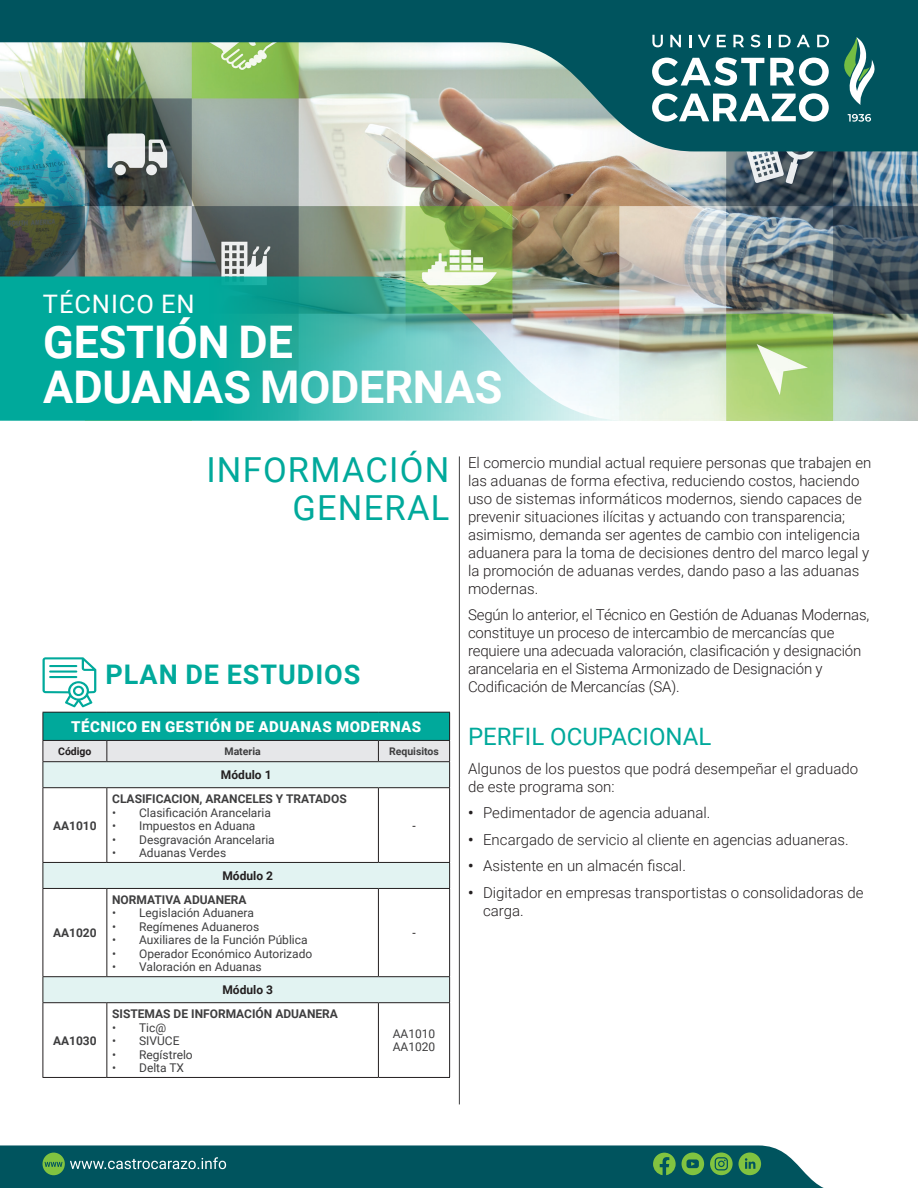
<style>
.page{position:relative;width:918px;height:1188px;background:#fff}
.page>*{position:absolute;margin:0;border:0;box-sizing:border-box;transform-origin:0 0}
.t1{font:700 45px "Roboto";letter-spacing:-.005em;color:#fff}
.t2{font:34.5px "Roboto";letter-spacing:.035em;color:#00a99b}
.t3{font:700 27px "Roboto";letter-spacing:.035em;color:#00a99b}
.t4{font:25.5px "Roboto";letter-spacing:.035em;color:#fff}
.t5{font:24px "Roboto";color:#00a99b}
.TEXTO_NORMAL_NEGRO{font:300 15px/18px "Roboto";color:#231f20}
.t6{font:900 15px "Roboto";letter-spacing:.035em;color:#fff}
.t7{font:12px/13.5px "Roboto";color:#3e3e3f}
.t8{font:700 12px "Roboto";color:#3e3e3f}
.t9{font:700 12px "Roboto";color:#231f20}
.t10{font:12px "Roboto";color:#231f20}
.t11{font:700 10.5px "Roboto";color:#3e3e3f}
.t12{font:700 10.5px "Roboto";color:#231f20}
.s1{font-weight:700}
</style>
<div class="page">
<svg style="left:0;top:1145px;width:824px;height:43px;background:#136164"></svg>
<img style="left:0;top:151px;width:918px;height:270px">
<img style="left:0;top:277px;width:629px;height:144px">
<svg style="left:44px;top:788px;width:405px;height:214px"></svg>
<hr style="left:43px;top:712px;width:64px;height:1px;background:#231f20">
<hr style="left:107px;top:712px;width:271px;height:1px;background:#231f20">
<hr style="left:378px;top:712px;width:72px;height:1px;background:#231f20">
<svg style="left:43px;top:713px;width:407px;height:74px;background:#8acec9"></svg>
<hr style="left:43px;top:787px;width:64px;height:1px;background:#231f20">
<hr style="left:43px;top:788px;width:1px;height:74px;background:#231f20">
<hr style="left:107px;top:787px;width:271px;height:1px;background:#231f20">
<hr style="left:106px;top:788px;width:1px;height:74px;background:#231f20">
<hr style="left:378px;top:787px;width:72px;height:1px;background:#231f20">
<hr style="left:378px;top:788px;width:1px;height:74px;background:#231f20">
<hr style="left:449px;top:788px;width:1px;height:74px;background:#231f20">
<hr style="left:43px;top:862px;width:64px;height:1px;background:#231f20">
<svg style="left:43px;top:863px;width:1px;height:25px"></svg>
<hr style="left:107px;top:862px;width:271px;height:1px;background:#231f20">
<hr style="left:378px;top:862px;width:72px;height:1px;background:#231f20">
<svg style="left:449px;top:863px;width:1px;height:25px"></svg>
<hr style="left:43px;top:888px;width:64px;height:1px;background:#231f20">
<hr style="left:43px;top:889px;width:1px;height:87px;background:#231f20">
<hr style="left:107px;top:888px;width:271px;height:1px;background:#231f20">
<hr style="left:106px;top:889px;width:1px;height:87px;background:#231f20">
<hr style="left:378px;top:888px;width:72px;height:1px;background:#231f20">
<hr style="left:378px;top:889px;width:1px;height:87px;background:#231f20">
<hr style="left:449px;top:889px;width:1px;height:87px;background:#231f20">
<hr style="left:43px;top:976px;width:64px;height:1px;background:#231f20">
<svg style="left:43px;top:977px;width:1px;height:25px"></svg>
<hr style="left:107px;top:976px;width:271px;height:1px;background:#231f20">
<hr style="left:378px;top:976px;width:72px;height:1px;background:#231f20">
<svg style="left:449px;top:977px;width:1px;height:25px"></svg>
<hr style="left:43px;top:1002px;width:64px;height:1px;background:#231f20">
<hr style="left:43px;top:1003px;width:1px;height:74px;background:#231f20">
<hr style="left:107px;top:1002px;width:271px;height:1px;background:#231f20">
<hr style="left:106px;top:1003px;width:1px;height:74px;background:#231f20">
<hr style="left:378px;top:1002px;width:72px;height:1px;background:#231f20">
<hr style="left:378px;top:1003px;width:1px;height:74px;background:#231f20">
<hr style="left:449px;top:1003px;width:1px;height:74px;background:#231f20">
<hr style="left:43px;top:1077px;width:64px;height:1px;background:#231f20">
<hr style="left:107px;top:1077px;width:271px;height:1px;background:#231f20">
<hr style="left:378px;top:1077px;width:72px;height:1px;background:#231f20">
<hr style="left:459px;top:456px;width:1px;height:648px;background:#3e3e3f">
<svg style="left:43px;top:657px;width:53px;height:50px"></svg>
<svg style="left:0;top:0;width:918px;height:151px;background:#5c8c84"></svg>
<svg style="left:652px;top:35px;width:11px;height:12px"></svg>
<svg style="left:670px;top:35px;width:11px;height:12px"></svg>
<svg style="left:689px;top:35px;width:3px;height:12px"></svg>
<svg style="left:698px;top:35px;width:13px;height:12px"></svg>
<svg style="left:717px;top:35px;width:9px;height:12px"></svg>
<svg style="left:733px;top:35px;width:11px;height:12px"></svg>
<svg style="left:751px;top:35px;width:9px;height:12px"></svg>
<svg style="left:768px;top:35px;width:2px;height:12px"></svg>
<svg style="left:779px;top:35px;width:12px;height:12px"></svg>
<svg style="left:797px;top:35px;width:13px;height:12px"></svg>
<svg style="left:817px;top:35px;width:12px;height:12px"></svg>
<svg style="left:652px;top:93px;width:177px;height:29px"></svg>
<svg style="left:652px;top:57px;width:112px;height:29px"></svg>
<svg style="left:770px;top:58px;width:59px;height:28px"></svg>
<svg style="left:848px;top:114px;width:23px;height:8px"></svg>
<svg style="left:840px;top:37px;width:35px;height:68px"></svg>
<p class="t4" style="left:43px;top:286px;width:153px">TÉCNICO EN</p>
<p class="t1" style="left:43px;top:310px;width:251px">GESTIÓN DE</p>
<p class="t1" style="left:43px;top:355px;width:461px">ADUANAS MODERNAS</p>
<p class="t2" style="left:206px;top:446px;width:245px">INFORMACIÓN</p>
<p class="t2" style="left:292px;top:483px;width:158px">GENERAL</p>
<p class="t3" style="left:105px;top:656px;width:256px">PLAN DE ESTUDIOS</p>
<p class="t6" style="left:71px;top:716px;width:352px">TÉCNICO EN GESTIÓN DE ADUANAS MODERNAS</p>
<p class="t12" style="left:58px;top:744px;width:35px">Código</p>
<p class="t11" style="left:224px;top:744px;width:38px">Materia</p>
<p class="t11" style="left:389px;top:744px;width:51px">Requisitos</p>
<p class="t9" style="left:221px;top:767px;width:52px">Módulo 1</p>
<p class="t8" style="left:53px;top:817px;width:45px">AA1010</p>
<p class="t8" style="left:53px;top:924px;width:45px">AA1020</p>
<p class="t8" style="left:53px;top:1032px;width:45px">AA1030</p>
<p class="t8" style="left:112px;top:790px;width:236px">CLASIFICACION, ARANCELES Y TRATADOS</p>
<p class="t7" style="left:112px;top:805px;width:160px">• Clasificación Arancelaria</p>
<p class="t7" style="left:112px;top:819px;width:145px">• Impuestos en Aduana</p>
<p class="t7" style="left:112px;top:832px;width:164px">• Desgravación Arancelaria</p>
<p class="t7" style="left:112px;top:846px;width:116px">• Aduanas Verdes</p>
<p class="t9" style="left:222px;top:867px;width:52px">Módulo 2</p>
<p class="t8" style="left:112px;top:891px;width:136px">NORMATIVA ADUANERA</p>
<p class="t7" style="left:112px;top:906px;width:143px">• Legislación Aduanera</p>
<p class="t7" style="left:112px;top:919px;width:149px">• Regímenes Aduaneros</p>
<p class="t7" style="left:112px;top:933px;width:197px">• Auxiliares de la Función Pública</p>
<p class="t7" style="left:112px;top:946px;width:202px">• Operador Económico Autorizado</p>
<p class="t7" style="left:112px;top:960px;width:151px">• Valoración en Aduanas</p>
<p class="t9" style="left:222px;top:982px;width:52px">Módulo 3</p>
<p class="t8" style="left:112px;top:1005px;width:227px">SISTEMAS DE INFORMACIÓN ADUANERA</p>
<p class="t7" style="left:112px;top:1020px;width:56px">• Tic@</p>
<p class="t7" style="left:112px;top:1034px;width:69px">• SIVUCE</p>
<p class="t7" style="left:112px;top:1047px;width:82px">• Regístrelo</p>
<p class="t7" style="left:112px;top:1061px;width:74px">• Delta TX</p>
<p class="t10" style="left:412px;top:817px;width:5px">-</p>
<p class="t10" style="left:412px;top:924px;width:5px">-</p>
<p class="t7" style="left:393px;top:1026px;width:44px">AA1010<br>AA1020</p>
<p class="TEXTO_NORMAL_NEGRO" style="left:468px;top:453px;width:405px">El comercio mundial actual requiere personas que trabajen en las aduanas de forma efectiva, reduciendo costos, haciendo uso de sistemas informáticos modernos, siendo capaces de prevenir situaciones ilícitas y actuando con transparencia; asimismo, demanda ser agentes de cambio con inteligencia aduanera para la toma de decisiones dentro del marco legal y la promoción de aduanas verdes, dando paso a las aduanas modernas.</p>
<p class="TEXTO_NORMAL_NEGRO" style="left:468px;top:605px;width:403px">Según lo anterior, el Técnico en Gestión de Aduanas Modernas, constituye un proceso de intercambio de mercancías que requiere una adecuada valoración, clasificación y designación arancelaria en el Sistema Armonizado de Designación y Codificación de Mercancías (SA).</p>
<p class="t5" style="left:468px;top:719px;width:245px">PERFIL OCUPACIONAL</p>
<p class="TEXTO_NORMAL_NEGRO" style="left:468px;top:759px;width:392px">Algunos de los puestos que podrá desempeñar el graduado de este programa son:</p>
<p class="TEXTO_NORMAL_NEGRO" style="left:468px;top:803px;width:244px"><span class="s1">•</span> Pedimentador de agencia aduanal.</p>
<p class="TEXTO_NORMAL_NEGRO" style="left:468px;top:830px;width:382px"><span class="s1">•</span> Encargado de servicio al cliente en agencias aduaneras.</p>
<p class="TEXTO_NORMAL_NEGRO" style="left:468px;top:856px;width:219px"><span class="s1">•</span> Asistente en un almacén fiscal.</p>
<p class="TEXTO_NORMAL_NEGRO" style="left:483px;top:883px;width:382px;text-indent:-15px"><span class="s1">•</span> Digitador en empresas transportistas o consolidadoras de carga.</p>
</div>
